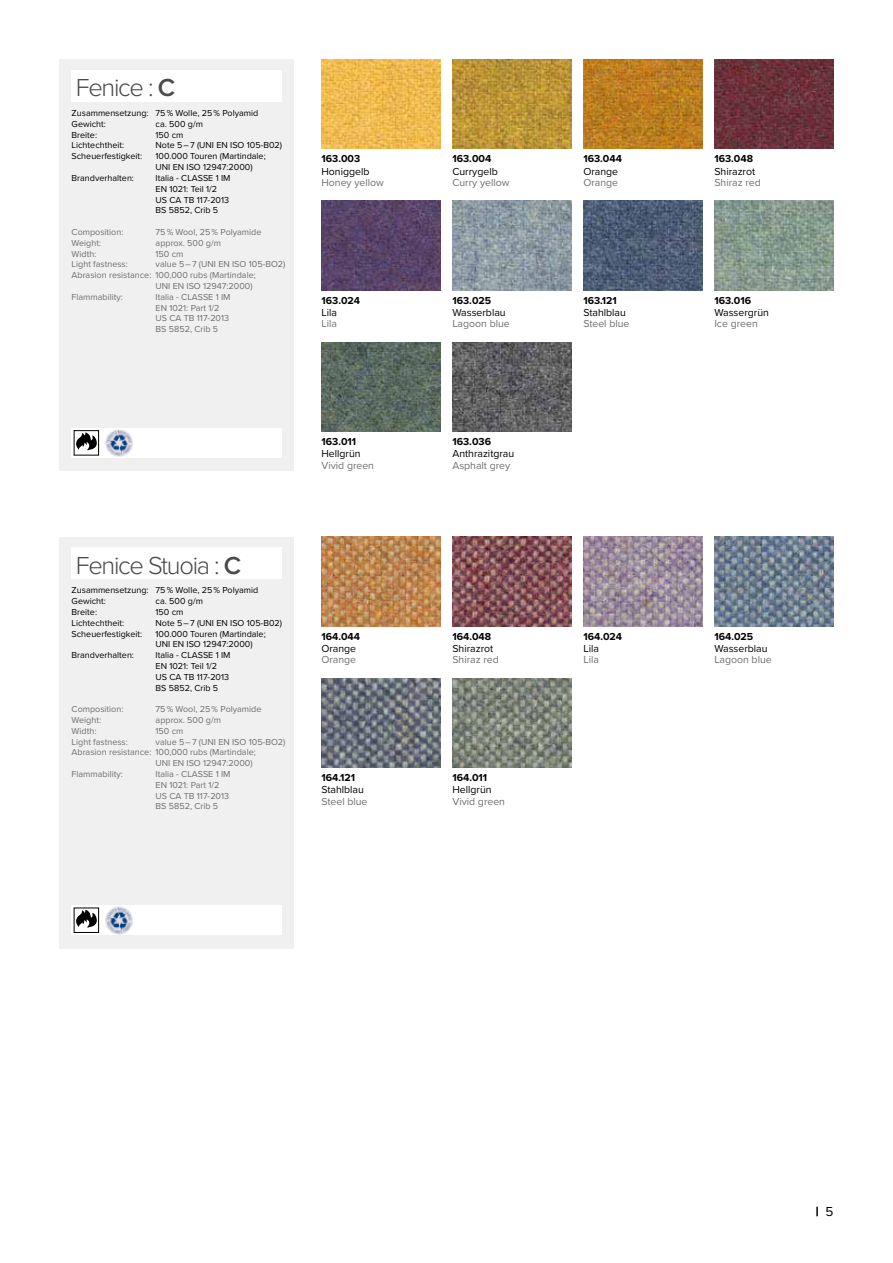
<style>
.page{position:relative;width:893px;height:1263px;background:#fff}
.page>*{position:absolute;margin:0;border:0;box-sizing:border-box;transform-origin:0 0}
.t1{font:300 25.5px "Proxima Nova";letter-spacing:-.05em;color:#4a4a49}
.t2{font:900 13.5px "Proxima Nova";color:#000}
.t3{font:10.5px "Proxima Nova";color:#706f6f}
.t4{font:10.5px "Proxima Nova";color:#000}
.t5{font:700 10.5px "Proxima Nova";color:#000}
.t6{font:9px/10.8px "Proxima Nova";color:#000}
.t7{font:9px/10.8px "Proxima Nova";color:#706f6f}
.s1{font-weight:600}
.s2{font-weight:400}
</style>
<div class="page">
<img style="left:321px;top:60px;width:120px;height:89px">
<img style="left:583px;top:201px;width:119px;height:89px">
<img style="left:452px;top:60px;width:119px;height:89px">
<img style="left:714px;top:201px;width:119px;height:89px">
<img style="left:583px;top:60px;width:119px;height:89px">
<img style="left:321px;top:342px;width:120px;height:89px">
<img style="left:321px;top:201px;width:120px;height:89px">
<img style="left:452px;top:342px;width:119px;height:89px">
<img style="left:452px;top:201px;width:119px;height:89px">
<img style="left:714px;top:60px;width:119px;height:89px">
<img style="left:321px;top:537px;width:120px;height:89px">
<img style="left:452px;top:537px;width:119px;height:89px">
<img style="left:583px;top:537px;width:119px;height:89px">
<img style="left:321px;top:678px;width:120px;height:89px">
<img style="left:452px;top:678px;width:119px;height:89px">
<img style="left:714px;top:537px;width:119px;height:89px">
<div style="left:60px;top:60px;width:234px;height:411px;background:#f0f0f0"></div>
<div style="left:72px;top:428px;width:210px;height:30px;background:#fff"></div>
<div style="left:72px;top:70px;width:210px;height:32px;background:#fff"></div>
<div style="left:74px;top:430px;width:25px;height:25px;border:1px solid #000"></div>
<svg style="left:76px;top:432px;width:21px;height:18px"></svg>
<div style="left:60px;top:537px;width:234px;height:411px;background:#f0f0f0"></div>
<div style="left:72px;top:905px;width:210px;height:30px;background:#fff"></div>
<div style="left:72px;top:547px;width:210px;height:32px;background:#fff"></div>
<div style="left:74px;top:908px;width:25px;height:25px;border:1px solid #000"></div>
<svg style="left:76px;top:910px;width:21px;height:17px"></svg>
<img style="left:106px;top:429px;width:27px;height:28px">
<img style="left:106px;top:906px;width:27px;height:28px">
<h1 class="t1" style="left:76px;top:69px;width:101px">Fenice : <span class="s1">C</span></h1>
<p class="t6" style="left:72px;top:107px;width:188px">Zusammensetzung: 75 % Wolle, 25 % Polyamid<br>Gewicht:</p>
<p class="t6" style="left:156px;top:118px;width:49px">ca. 500 g/m</p>
<p class="t6" style="left:72px;top:129px;width:27px">Breite:</p>
<p class="t6" style="left:156px;top:129px;width:29px">150 cm</p>
<p class="t6" style="left:72px;top:140px;width:54px">Lichtechtheit:</p>
<p class="t6" style="left:156px;top:140px;width:128px">Note 5 – 7 (UNI EN ISO 105-B02)</p>
<p class="t6" style="left:72px;top:150px;width:72px">Scheuerfestigkeit:</p>
<p class="t6" style="left:156px;top:150px;width:112px">100.000 Touren (Martindale;<br>UNI EN ISO 12947:2000)</p>
<p class="t6" style="left:72px;top:172px;width:64px">Brandverhalten:</p>
<p class="t6" style="left:156px;top:172px;width:76px">Italia - CLASSE 1 IM<br>EN 1021: Teil 1/2<br>US CA TB 117-2013<br>BS 5852, Crib 5</p>
<p class="t7" style="left:72px;top:226px;width:53px">Composition:</p>
<p class="t7" style="left:156px;top:226px;width:107px">75 % Wool, 25 % Polyamide</p>
<p class="t7" style="left:72px;top:237px;width:31px">Weight:</p>
<p class="t7" style="left:156px;top:237px;width:67px">approx. 500 g/m</p>
<p class="t7" style="left:72px;top:248px;width:26px">Width:</p>
<p class="t7" style="left:156px;top:248px;width:29px">150 cm</p>
<p class="t7" style="left:72px;top:258px;width:58px">Light fastness:</p>
<p class="t7" style="left:156px;top:258px;width:131px">value 5 – 7 (UNI EN ISO 105-BO2)</p>
<p class="t7" style="left:72px;top:269px;width:186px">Abrasion resistance: 100,000 rubs (Martindale;</p>
<p class="t7" style="left:156px;top:280px;width:99px">UNI EN ISO 12947:2000)</p>
<p class="t7" style="left:72px;top:291px;width:53px">Flammability:</p>
<p class="t7" style="left:156px;top:291px;width:76px">Italia - CLASSE 1 IM<br>EN 1021: Part 1/2<br>US CA TB 117-2013<br>BS 5852, Crib 5</p>
<p class="t5" style="left:321px;top:151px;width:40px">163.003</p>
<p class="t4" style="left:321px;top:163px;width:49px">Honiggelb</p>
<p class="t3" style="left:321px;top:175px;width:64px">Honey yellow</p>
<p class="t5" style="left:321px;top:292px;width:40px">163.024</p>
<p class="t4" style="left:321px;top:305px;width:17px">Lila</p>
<p class="t3" style="left:321px;top:316px;width:17px">Lila</p>
<h1 class="t1" style="left:76px;top:546px;width:167px">Fenice Stuoia : <span class="s1">C</span></h1>
<p class="t6" style="left:72px;top:585px;width:188px">Zusammensetzung: 75 % Wolle, 25 % Polyamid<br>Gewicht:</p>
<p class="t6" style="left:156px;top:595px;width:49px">ca. 500 g/m</p>
<p class="t6" style="left:72px;top:606px;width:27px">Breite:</p>
<p class="t6" style="left:156px;top:606px;width:29px">150 cm</p>
<p class="t6" style="left:72px;top:617px;width:54px">Lichtechtheit:</p>
<p class="t6" style="left:156px;top:617px;width:128px">Note 5 – 7 (UNI EN ISO 105-B02)</p>
<p class="t6" style="left:72px;top:628px;width:72px">Scheuerfestigkeit:</p>
<p class="t6" style="left:156px;top:628px;width:112px">100.000 Touren (Martindale;<br>UNI EN ISO 12947:2000)</p>
<p class="t6" style="left:72px;top:649px;width:64px">Brandverhalten:</p>
<p class="t6" style="left:156px;top:649px;width:76px">Italia - CLASSE 1 IM<br>EN 1021: Teil 1/2<br>US CA TB 117-2013<br>BS 5852, Crib 5</p>
<p class="t7" style="left:72px;top:703px;width:53px">Composition:</p>
<p class="t7" style="left:156px;top:703px;width:107px">75 % Wool, 25 % Polyamide</p>
<p class="t7" style="left:72px;top:714px;width:31px">Weight:</p>
<p class="t7" style="left:156px;top:714px;width:67px">approx. 500 g/m</p>
<p class="t7" style="left:72px;top:725px;width:26px">Width:</p>
<p class="t7" style="left:156px;top:725px;width:29px">150 cm</p>
<p class="t7" style="left:72px;top:736px;width:58px">Light fastness:</p>
<p class="t7" style="left:156px;top:736px;width:131px">value 5 – 7 (UNI EN ISO 105-BO2)</p>
<p class="t7" style="left:72px;top:747px;width:186px">Abrasion resistance: 100,000 rubs (Martindale;</p>
<p class="t7" style="left:156px;top:757px;width:99px">UNI EN ISO 12947:2000)</p>
<p class="t7" style="left:72px;top:768px;width:53px">Flammability:</p>
<p class="t7" style="left:156px;top:768px;width:76px">Italia - CLASSE 1 IM<br>EN 1021: Part 1/2<br>US CA TB 117-2013<br>BS 5852, Crib 5</p>
<p class="t5" style="left:321px;top:433px;width:36px">163.011</p>
<p class="t4" style="left:321px;top:446px;width:41px">Hellgrün</p>
<p class="t3" style="left:321px;top:457px;width:54px">Vivid green</p>
<p class="t5" style="left:321px;top:628px;width:40px">164.044</p>
<p class="t4" style="left:321px;top:641px;width:36px">Orange</p>
<p class="t3" style="left:321px;top:652px;width:36px">Orange</p>
<p class="t5" style="left:321px;top:769px;width:35px">164.121</p>
<p class="t4" style="left:321px;top:782px;width:44px">Stahlblau</p>
<p class="t3" style="left:321px;top:793px;width:48px">Steel blue</p>
<p class="t5" style="left:452px;top:151px;width:40px">163.004</p>
<p class="t4" style="left:452px;top:163px;width:47px">Currygelb</p>
<p class="t3" style="left:452px;top:175px;width:59px">Curry yellow</p>
<p class="t5" style="left:452px;top:292px;width:40px">163.025</p>
<p class="t4" style="left:452px;top:305px;width:55px">Wasserblau</p>
<p class="t3" style="left:452px;top:316px;width:59px">Lagoon blue</p>
<p class="t5" style="left:452px;top:433px;width:40px">163.036</p>
<p class="t4" style="left:452px;top:446px;width:63px">Anthrazitgrau</p>
<p class="t3" style="left:452px;top:457px;width:59px">Asphalt grey</p>
<p class="t5" style="left:452px;top:628px;width:40px">164.048</p>
<p class="t4" style="left:452px;top:641px;width:42px">Shirazrot</p>
<p class="t3" style="left:452px;top:652px;width:48px">Shiraz red</p>
<p class="t5" style="left:452px;top:769px;width:36px">164.011</p>
<p class="t4" style="left:452px;top:782px;width:41px">Hellgrün</p>
<p class="t3" style="left:452px;top:793px;width:54px">Vivid green</p>
<p class="t5" style="left:583px;top:151px;width:40px">163.044</p>
<p class="t4" style="left:583px;top:163px;width:36px">Orange</p>
<p class="t3" style="left:583px;top:175px;width:36px">Orange</p>
<p class="t5" style="left:583px;top:292px;width:35px">163.121</p>
<p class="t4" style="left:583px;top:305px;width:44px">Stahlblau</p>
<p class="t3" style="left:583px;top:316px;width:48px">Steel blue</p>
<p class="t5" style="left:583px;top:628px;width:40px">164.024</p>
<p class="t4" style="left:583px;top:641px;width:17px">Lila</p>
<p class="t3" style="left:583px;top:652px;width:17px">Lila</p>
<p class="t5" style="left:714px;top:151px;width:40px">163.048</p>
<p class="t4" style="left:714px;top:163px;width:42px">Shirazrot</p>
<p class="t3" style="left:714px;top:175px;width:48px">Shiraz red</p>
<p class="t5" style="left:714px;top:292px;width:38px">163.016</p>
<p class="t4" style="left:714px;top:305px;width:56px">Wassergrün</p>
<p class="t3" style="left:714px;top:316px;width:45px">Ice green</p>
<p class="t5" style="left:714px;top:628px;width:40px">164.025</p>
<p class="t4" style="left:714px;top:641px;width:55px">Wasserblau</p>
<p class="t3" style="left:714px;top:652px;width:59px">Lagoon blue</p>
<h2 class="t2" style="left:816px;top:1201px;width:19px">| <span class="s2">5</span></h2>
</div>
